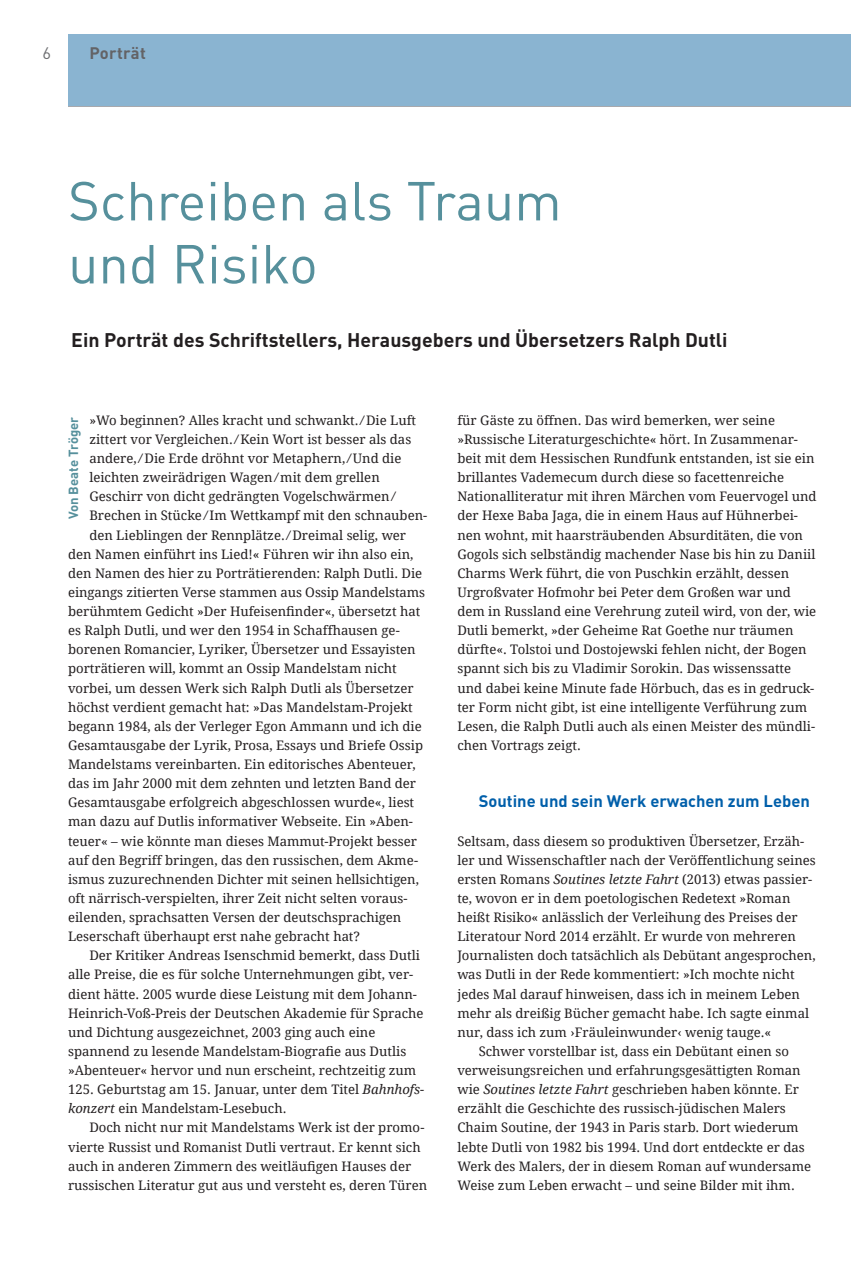
<style>
.page{position:relative;width:851px;height:1263px;background:#fff}
.page>*{position:absolute;margin:0;border:0;box-sizing:border-box;transform-origin:0 0}
.t1{font:54px/63px "DINOT";color:#56909c}
.t2{font:700 19.5px "DINOT";color:#231f20}
.t3{font:700 16.5px "DINOT";color:#015faa}
.t4{font:700 16.5px "DINOT";color:#636366}
.t5{font:16.5px "DINOT";color:#6c6d70}
.t6{font:13.2px/19px "Droid Serif";color:#231f20}
.t7{font:700 13.2px "DINOT";color:#56909c}
.s1{font-style:italic}
</style>
<div class="page">
<div style="left:68px;top:34px;width:782px;height:72px;background:#8ab4d1"></div>
<hr style="left:68px;top:106px;width:782px;height:1px;background:#a8a9ad">
<hr style="left:850px;top:34px;width:1px;height:72px;background:#8ab4d1">
<p class="t5" style="left:43px;top:42px;width:10px">6</p>
<p class="t4" style="left:89px;top:42px;width:58px">Porträt</p>
<h1 class="t1" style="left:68px;top:167px;width:495px">Schreiben als Traum und Risiko</h1>
<h2 class="t2" style="left:71px;top:327px;width:657px">Ein Porträt des Schriftstellers, Herausgebers und Übersetzers Ralph Dutli</h2>
<p class="t6" style="left:89px;top:411px;width:328px">»Wo beginnen? Alles kracht und schwankt. ⁄ Die Luft</p>
<p class="t6" style="left:89px;top:430px;width:323px">zittert vor Vergleichen. ⁄ Kein Wort ist besser als das</p>
<p class="t6" style="left:89px;top:449px;width:313px">andere, ⁄ Die Erde dröhnt vor Metaphern, ⁄ Und die</p>
<p class="t6" style="left:89px;top:468px;width:292px">leichten zweirädrigen Wagen ⁄ mit dem grellen</p>
<p class="t6" style="left:89px;top:487px;width:306px">Geschirr von dicht gedrängten Vogelschwärmen ⁄</p>
<p class="t6" style="left:89px;top:506px;width:339px">Brechen in Stücke ⁄ Im Wettkampf mit den schnauben-</p>
<p class="t6" style="left:89px;top:525px;width:318px">den Lieblingen der Rennplätze. ⁄ Dreimal selig, wer</p>
<p class="t6" style="left:68px;top:544px;width:347px">den Namen einführt ins Lied!« Führen wir ihn also ein,</p>
<p class="t6" style="left:68px;top:564px;width:355px">den Namen des hier zu Porträtierenden: Ralph Dutli. Die</p>
<p class="t6" style="left:68px;top:583px;width:358px">eingangs zitierten Verse stammen aus Ossip Mandelstams</p>
<p class="t6" style="left:68px;top:602px;width:353px">berühmtem Gedicht »Der Hufeisenfinder«, übersetzt hat</p>
<p class="t6" style="left:68px;top:621px;width:333px">es Ralph Dutli, und wer den 1954 in Schaffhausen ge-</p>
<p class="t6" style="left:68px;top:640px;width:349px">borenen Romancier, Lyriker, Übersetzer und Essayisten</p>
<p class="t6" style="left:68px;top:659px;width:330px">porträtieren will, kommt an Ossip Mandelstam nicht</p>
<p class="t6" style="left:68px;top:678px;width:347px">vorbei, um dessen Werk sich Ralph Dutli als Übersetzer</p>
<p class="t6" style="left:68px;top:697px;width:346px">höchst verdient gemacht hat: »Das Mandelstam-Projekt</p>
<p class="t6" style="left:68px;top:717px;width:355px">begann 1984, als der Verleger Egon Ammann und ich die</p>
<p class="t6" style="left:68px;top:736px;width:356px">Gesamtausgabe der Lyrik, Prosa, Essays und Briefe Ossip</p>
<p class="t6" style="left:68px;top:755px;width:349px">Mandelstams vereinbarten. Ein editorisches Abenteuer,</p>
<p class="t6" style="left:68px;top:774px;width:349px">das im Jahr 2000 mit dem zehnten und letzten Band der</p>
<p class="t6" style="left:68px;top:793px;width:347px">Gesamtausgabe erfolgreich abgeschlossen wurde«, liest</p>
<p class="t6" style="left:68px;top:812px;width:346px">man dazu auf Dutlis informativer Webseite. Ein »Aben-</p>
<p class="t6" style="left:68px;top:831px;width:350px">teuer« – wie könnte man dieses Mammut-Projekt besser</p>
<p class="t6" style="left:68px;top:850px;width:351px">auf den Begriff bringen, das den russischen, dem Akme-</p>
<p class="t6" style="left:68px;top:870px;width:352px">ismus zuzurechnenden Dichter mit seinen hellsichtigen,</p>
<p class="t6" style="left:68px;top:889px;width:341px">oft närrisch-verspielten, ihrer Zeit nicht selten voraus-</p>
<p class="t6" style="left:68px;top:908px;width:335px">eilenden, sprachsatten Versen der deutschsprachigen</p>
<p class="t6" style="left:68px;top:927px;width:293px">Leserschaft überhaupt erst nahe gebracht hat?</p>
<p class="t6" style="left:89px;top:946px;width:332px">Der Kritiker Andreas Isenschmid bemerkt, dass Dutli</p>
<p class="t6" style="left:68px;top:965px;width:346px">alle Preise, die es für solche Unternehmungen gibt, ver-</p>
<p class="t6" style="left:68px;top:984px;width:350px">dient hätte. 2005 wurde diese Leistung mit dem Johann-</p>
<p class="t6" style="left:68px;top:1003px;width:357px">Heinrich-Voß-Preis der Deutschen Akademie für Sprache</p>
<p class="t6" style="left:68px;top:1023px;width:309px">und Dichtung ausgezeichnet, 2003 ging auch eine</p>
<p class="t6" style="left:68px;top:1042px;width:340px">spannend zu lesende Mandelstam-Biografie aus Dutlis</p>
<p class="t6" style="left:68px;top:1061px;width:349px">»Abenteuer« hervor und nun erscheint, rechtzeitig zum</p>
<p class="t6" style="left:68px;top:1080px;width:357px">125. Geburtstag am 15. Januar, unter dem Titel <span class="s1">Bahnhofs-</span></p>
<p class="t6" style="left:68px;top:1099px;width:220px"><span class="s1">konzert</span> ein Mandelstam-Lesebuch.</p>
<p class="t6" style="left:89px;top:1118px;width:336px">Doch nicht nur mit Mandelstams Werk ist der promo-</p>
<p class="t6" style="left:68px;top:1137px;width:354px">vierte Russist und Romanist Dutli vertraut. Er kennt sich</p>
<p class="t6" style="left:68px;top:1156px;width:344px">auch in anderen Zimmern des weitläufigen Hauses der</p>
<p class="t6" style="left:68px;top:1176px;width:360px">russischen Literatur gut aus und versteht es, deren Türen</p>
<p class="t7" style="left:64px;top:519px;width:104px;rotate:-90deg">Von Beate Tröger</p>
<p class="t6" style="left:457px;top:411px;width:361px">für Gäste zu öffnen. Das wird bemerken, wer seine »Russische Literaturgeschichte« hört. In Zusammenar&shy;beit mit dem Hessischen Rundfunk entstanden, ist sie ein brillantes Vademecum durch diese so facettenreiche Nationalliteratur mit ihren Märchen vom Feuervogel und der Hexe Baba Jaga, die in einem Haus auf Hühnerbei&shy;nen wohnt, mit haarsträubenden Absurditäten, die von Gogols sich selbständig machender Nase bis hin zu Daniil Charms Werk führt, die von Puschkin erzählt, dessen Urgroßvater Hofmohr bei Peter dem Großen war und dem in Russland eine Verehrung zuteil wird, von der, wie Dutli bemerkt, »der Geheime Rat Goethe nur träumen dürfte«. Tolstoi und Dostojewski fehlen nicht, der Bogen spannt sich bis zu Vladimir Sorokin. Das wissenssatte und dabei keine Minute fade Hörbuch, das es in gedruck&shy;ter Form nicht gibt, ist eine intelligente Verführung zum Lesen, die Ralph Dutli auch als einen Meister des mündli&shy;chen Vortrags zeigt.</p>
<p class="t3" style="left:478px;top:790px;width:332px">Soutine und sein Werk erwachen zum Leben</p>
<p class="t6" style="left:457px;top:831px;width:348px">Seltsam, dass diesem so produktiven Übersetzer, Erzäh-</p>
<p class="t6" style="left:457px;top:850px;width:360px">ler und Wissenschaftler nach der Veröffentlichung seines</p>
<p class="t6" style="left:457px;top:870px;width:356px">ersten Romans <span class="s1">Soutines letzte Fahrt</span> (2013) etwas passier-</p>
<p class="t6" style="left:457px;top:889px;width:334px">te, wovon er in dem poetologischen Redetext »Roman</p>
<p class="t6" style="left:457px;top:908px;width:341px">heißt Risiko« anlässlich der Verleihung des Preises der</p>
<p class="t6" style="left:457px;top:927px;width:340px">Literatour Nord 2014 erzählt. Er wurde von mehreren</p>
<p class="t6" style="left:457px;top:946px;width:359px">Journalisten doch tatsächlich als Debütant angesprochen,</p>
<p class="t6" style="left:457px;top:965px;width:339px">was Dutli in der Rede kommentiert: »Ich mochte nicht</p>
<p class="t6" style="left:457px;top:984px;width:344px">jedes Mal darauf hinweisen, dass ich in meinem Leben</p>
<p class="t6" style="left:457px;top:1003px;width:353px">mehr als dreißig Bücher gemacht habe. Ich sagte einmal</p>
<p class="t6" style="left:457px;top:1023px;width:315px">nur, dass ich zum ›Fräuleinwunder‹ wenig tauge.«</p>
<p class="t6" style="left:478px;top:1042px;width:312px">Schwer vorstellbar ist, dass ein Debütant einen so</p>
<p class="t6" style="left:457px;top:1061px;width:345px">verweisungsreichen und erfahrungsgesättigten Roman</p>
<p class="t6" style="left:457px;top:1080px;width:343px">wie <span class="s1">Soutines letzte Fahrt</span> geschrieben haben könnte. Er</p>
<p class="t6" style="left:457px;top:1099px;width:330px">erzählt die Geschichte des russisch-jüdischen Malers</p>
<p class="t6" style="left:457px;top:1118px;width:343px">Chaim Soutine, der 1943 in Paris starb. Dort wiederum</p>
<p class="t6" style="left:457px;top:1137px;width:349px">lebte Dutli von 1982 bis 1994. Und dort entdeckte er das</p>
<p class="t6" style="left:457px;top:1156px;width:355px">Werk des Malers, der in diesem Roman auf wundersame</p>
<p class="t6" style="left:457px;top:1176px;width:339px">Weise zum Leben erwacht – und seine Bilder mit ihm.</p>
</div>
